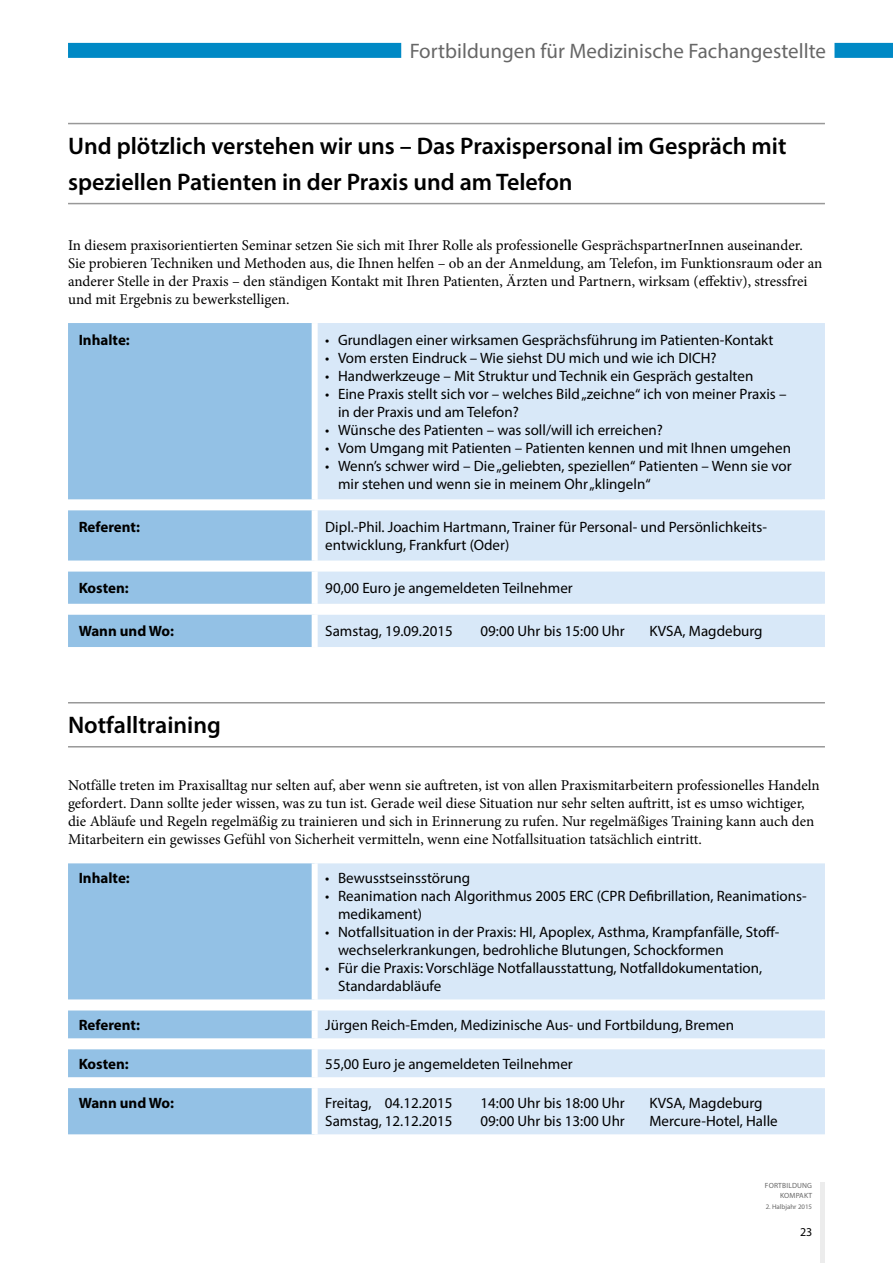
<style>
.page{position:relative;width:893px;height:1263px;background:#fff}
.page>*{position:absolute;margin:0;border:0;box-sizing:border-box;transform-origin:0 0}
.t1{font:600 24px/36px "Myriad Pro";color:#000}
.t2{font:21px "Myriad Pro";color:#676767}
.t3{font:15px/18px "Myriad Pro";color:#000}
.t4{font:15px/18px "Minion Pro";color:#000}
.t5{font:700 15px "Myriad Pro";color:#000}
.t6{font:12px "Myriad Pro";color:#000}
.t7{font:7.5px/10.5px "Myriad Pro";letter-spacing:.02em;color:#676767;text-align:right}
.t8{font:6.9px "Myriad Pro";color:#676767}
</style>
<div class="page">
<div style="left:820px;top:1182px;width:5px;height:81px;background:#ececec"></div>
<div style="left:68px;top:43px;width:825px;height:15px;background:#0089c5"></div>
<div style="left:401px;top:36px;width:433px;height:30px;background:#fff"></div>
<hr style="left:68px;top:123px;width:757px;height:1px;background:#989898">
<hr style="left:68px;top:203px;width:757px;height:1px;background:#989898">
<div style="left:68px;top:323px;width:244px;height:324px;background:#93c1e5"></div>
<div style="left:318px;top:323px;width:507px;height:324px;background:#d8e8f8"></div>
<svg style="left:68px;top:500px;width:757px;height:114px;fill:#d8e8f8"></svg>
<div style="left:822px;top:500px;width:6px;height:10px;background:#fff"></div>
<div style="left:312px;top:510px;width:6px;height:51px;background:#fff"></div>
<div style="left:822px;top:561px;width:6px;height:10px;background:#fff"></div>
<div style="left:312px;top:571px;width:6px;height:33px;background:#fff"></div>
<div style="left:822px;top:604px;width:6px;height:10px;background:#fff"></div>
<div style="left:68px;top:863px;width:244px;height:271px;background:#93c1e5"></div>
<div style="left:318px;top:863px;width:507px;height:271px;background:#d8e8f8"></div>
<svg style="left:68px;top:1000px;width:757px;height:88px"></svg>
<div style="left:822px;top:1000px;width:6px;height:10px;background:#fff"></div>
<div style="left:312px;top:1010px;width:6px;height:28px;background:#fff"></div>
<div style="left:822px;top:1038px;width:6px;height:11px;background:#fff"></div>
<div style="left:312px;top:1049px;width:6px;height:28px;background:#fff"></div>
<div style="left:822px;top:1077px;width:6px;height:11px;background:#fff"></div>
<hr style="left:68px;top:702px;width:757px;height:1px;background:#989898">
<hr style="left:68px;top:746px;width:757px;height:1px;background:#989898">
<h2 class="t2" style="left:410px;top:38px;width:418px">Fortbildungen für Medizinische Fachangestellte</h2>
<h1 class="t1" style="left:68px;top:127px;width:720px">Und plötzlich verstehen wir uns – Das Praxispersonal im Gespräch mit speziellen Patienten in der Praxis und am Telefon</h1>
<p class="t4" style="left:68px;top:236px;width:756px">In diesem praxisorientierten Seminar setzen Sie sich mit Ihrer Rolle als professionelle GesprächspartnerInnen auseinander.<br>Sie probieren Techniken und Methoden aus, die Ihnen helfen – ob an der Anmeldung, am Telefon, im Funktionsraum oder an anderer Stelle in der Praxis – den ständigen Kontakt mit Ihren Patienten, Ärzten und Partnern, wirksam (effektiv), stressfrei und mit Ergebnis zu bewerkstelligen.</p>
<p class="t5" style="left:79px;top:330px;width:53px">Inhalte:</p>
<p class="t3" style="left:325px;top:331px;width:449px">• Grundlagen einer wirksamen Gesprächsführung im Patienten-Kontakt</p>
<p class="t3" style="left:325px;top:349px;width:393px">• Vom ersten Eindruck – Wie siehst DU mich und wie ich DICH?</p>
<p class="t3" style="left:325px;top:367px;width:430px">• Handwerkzeuge – Mit Struktur und Technik ein Gespräch gestalten</p>
<p class="t3" style="left:338px;top:385px;width:450px;text-indent:-13px">• Eine Praxis stellt sich vor – welches Bild „zeichne“ ich von meiner Praxis – in der Praxis und am Telefon?</p>
<p class="t3" style="left:325px;top:421px;width:339px">• Wünsche des Patienten – was soll/will ich erreichen?</p>
<p class="t3" style="left:325px;top:439px;width:467px">• Vom Umgang mit Patienten – Patienten kennen und mit Ihnen umgehen</p>
<p class="t3" style="left:338px;top:457px;width:455px;text-indent:-13px">• Wenn’s schwer wird – Die „geliebten, speziellen“ Patienten – Wenn sie vor mir stehen und wenn sie in meinem Ohr „klingeln“</p>
<p class="t5" style="left:79px;top:517px;width:63px">Referent:</p>
<p class="t3" style="left:325px;top:518px;width:442px">Dipl.-Phil. Joachim Hartmann, Trainer für Personal- und Persönlichkeits&shy;entwicklung, Frankfurt (Oder)</p>
<p class="t5" style="left:79px;top:578px;width:52px">Kosten:</p>
<p class="t3" style="left:325px;top:579px;width:249px">90,00 Euro je angemeldeten Teilnehmer</p>
<p class="t5" style="left:79px;top:621px;width:97px">Wann und Wo:</p>
<p class="t3" style="left:325px;top:622px;width:129px">Samstag, 19.09.2015</p>
<p class="t3" style="left:480px;top:622px;width:146px">09:00 Uhr bis 15:00 Uhr</p>
<p class="t3" style="left:649px;top:622px;width:115px">KVSA, Magdeburg</p>
<h1 class="t1" style="left:68px;top:707px;width:154px">Notfalltraining</h1>
<p class="t4" style="left:68px;top:776px;width:753px">Notfälle treten im Praxisalltag nur selten auf, aber wenn sie auftreten, ist von allen Praxismitarbeitern professionelles Handeln gefordert. Dann sollte jeder wissen, was zu tun ist. Gerade weil diese Situation nur sehr selten auftritt, ist es umso wichtiger, die Abläufe und Regeln regelmäßig zu trainieren und sich in Erinnerung zu rufen. Nur regelmäßiges Training kann auch den Mitarbeitern ein gewisses Gefühl von Sicherheit vermitteln, wenn eine Notfallsituation tatsächlich eintritt.</p>
<p class="t5" style="left:79px;top:868px;width:53px">Inhalte:</p>
<p class="t3" style="left:325px;top:869px;width:146px">• Bewusstseinsstörung</p>
<p class="t3" style="left:338px;top:887px;width:470px;text-indent:-13px">• Reanimation nach Algorithmus 2005 ERC (CPR Defibrillation, Reanimations&shy;medikament)</p>
<p class="t3" style="left:338px;top:923px;width:442px;text-indent:-13px">• Notfallsituation in der Praxis: HI, Apoplex, Asthma, Krampfanfälle, Stoff&shy;wechselerkrankungen, bedrohliche Blutungen, Schockformen</p>
<p class="t3" style="left:338px;top:959px;width:426px;text-indent:-13px">• Für die Praxis: Vorschläge Notfallausstattung, Notfalldokumentation,<br>Standardabläufe</p>
<p class="t5" style="left:79px;top:1015px;width:63px">Referent:</p>
<p class="t3" style="left:325px;top:1016px;width:410px">Jürgen Reich-Emden, Medizinische Aus- und Fortbildung, Bremen</p>
<p class="t5" style="left:79px;top:1054px;width:52px">Kosten:</p>
<p class="t3" style="left:325px;top:1055px;width:249px">55,00 Euro je angemeldeten Teilnehmer</p>
<p class="t5" style="left:79px;top:1093px;width:97px">Wann und Wo:</p>
<p class="t3" style="left:325px;top:1093px;width:129px">Freitag, 04.12.2015</p>
<p class="t3" style="left:480px;top:1093px;width:146px">14:00 Uhr bis 18:00 Uhr</p>
<p class="t3" style="left:649px;top:1093px;width:115px">KVSA, Magdeburg</p>
<p class="t3" style="left:325px;top:1111px;width:129px">Samstag, 12.12.2015</p>
<p class="t3" style="left:480px;top:1111px;width:146px">09:00 Uhr bis 13:00 Uhr</p>
<p class="t3" style="left:649px;top:1111px;width:130px">Mercure-Hotel, Halle</p>
<p class="t7" style="left:765px;top:1180px;width:49px">FORTBILDUNG<br>KOMPAKT</p>
<p class="t8" style="left:766px;top:1202px;width:48px">2. Halbjahr 2015</p>
<p class="t6" style="left:800px;top:1224px;width:14px">23</p>
</div>
